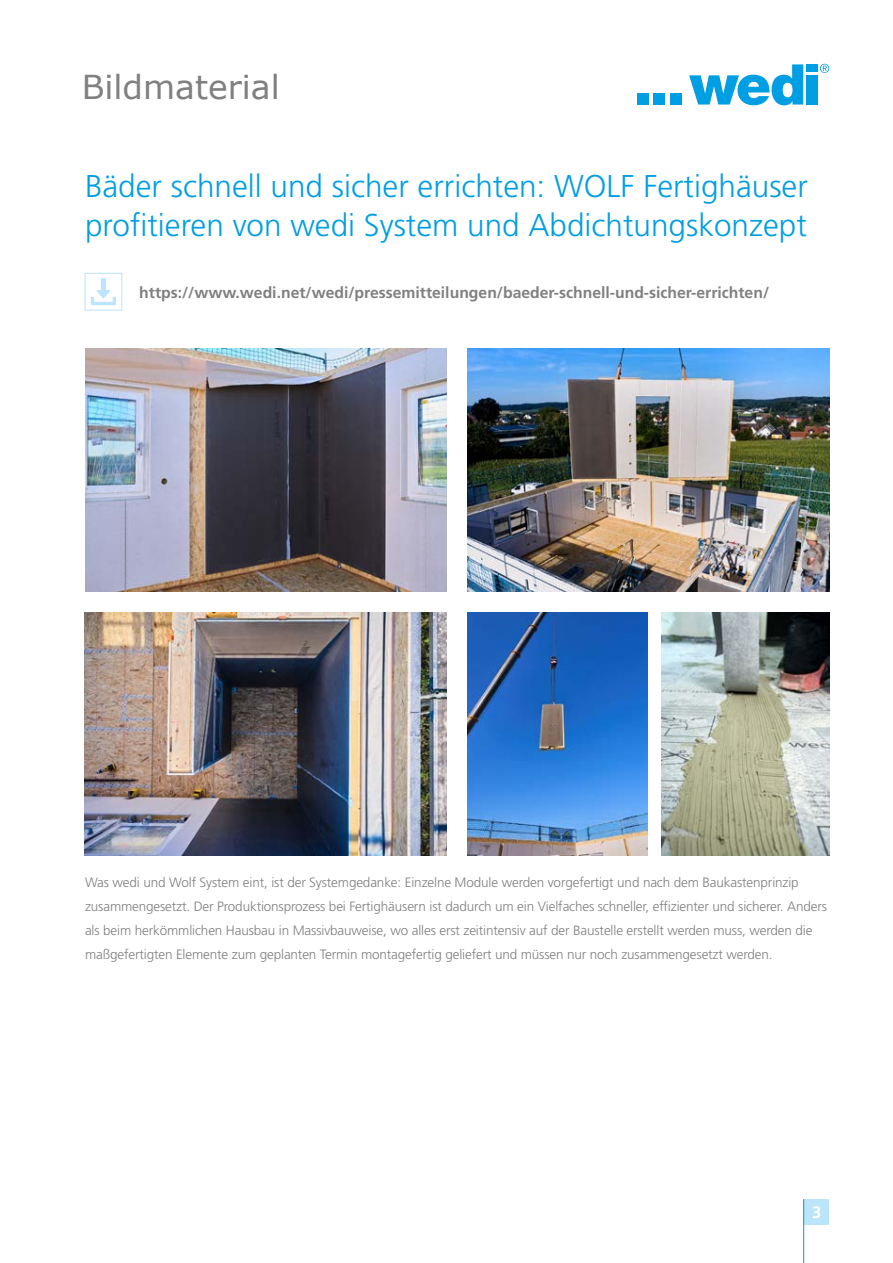
<style>
.page{position:relative;width:893px;height:1263px;background:#fff}
.page>*{position:absolute;margin:0;border:0;box-sizing:border-box;transform-origin:0 0}
.t1{font:33px "Verdana";color:#808080}
.t2{font:300 31.5px/39px "Frutiger LT Std";color:#009ee3}
.t3{font:700 16.5px "Frutiger LT Std";color:#fff}
.t4{font:700 15.75px "Frutiger LT Std";color:#808080}
.t5{font:300 13.5px/24px "Frutiger LT Std";letter-spacing:-.01em;color:#808080}
</style>
<div class="page">
<img style="left:85px;top:612px;width:361px;height:243px">
<div style="left:804px;top:1199px;width:25px;height:26px;background:#bce4fa"></div>
<hr style="left:803px;top:1199px;width:1px;height:64px;background:#009ee3">
<img style="left:85px;top:349px;width:361px;height:243px">
<img style="left:468px;top:612px;width:179px;height:244px">
<img style="left:661px;top:612px;width:168px;height:244px">
<img style="left:468px;top:349px;width:361px;height:243px">
<div style="left:637px;top:93px;width:11px;height:12px;background:#009ee3"></div>
<div style="left:654px;top:93px;width:11px;height:12px;background:#009ee3"></div>
<div style="left:670px;top:93px;width:11px;height:12px;background:#009ee3"></div>
<svg style="left:820px;top:64px;width:9px;height:9px"></svg>
<svg style="left:689px;top:64px;width:114px;height:41px"></svg>
<div style="left:806px;top:64px;width:11px;height:8px;background:#009ee3"></div>
<div style="left:806px;top:75px;width:11px;height:30px;background:#009ee3"></div>
<div style="left:85px;top:273px;width:37px;height:37px;border:1px solid #bce4fa"></div>
<svg style="left:91px;top:278px;width:25px;height:27px"></svg>
<h1 class="t1" style="left:82px;top:66px;width:199px">Bildmaterial</h1>
<h2 class="t2" style="left:85px;top:167px;width:724px">Bäder schnell und sicher errichten: WOLF Fertighäuser profitieren von wedi System und Abdichtungskonzept</h2>
<p class="t4" style="left:139px;top:283px;width:631px">https://www.wedi.net/wedi/pressemitteilungen/baeder-schnell-und-sicher-errichten/</p>
<p class="t5" style="left:85px;top:871px;width:743px">Was wedi und Wolf System eint, ist der Systemgedanke: Einzelne Module werden vorgefertigt und nach dem Baukastenprinzip zusammengesetzt. Der Produktionsprozess bei Fertighäusern ist dadurch um ein Vielfaches schneller, effizienter und sicherer. Anders als beim herkömmlichen Hausbau in Massivbauweise, wo alles erst zeitintensiv auf der Baustelle erstellt werden muss, werden die maßgefertigten Elemente zum geplanten Termin montagefertig geliefert und müssen nur noch zusammengesetzt werden.</p>
<p class="t3" style="left:812px;top:1202px;width:11px">3</p>
</div>
